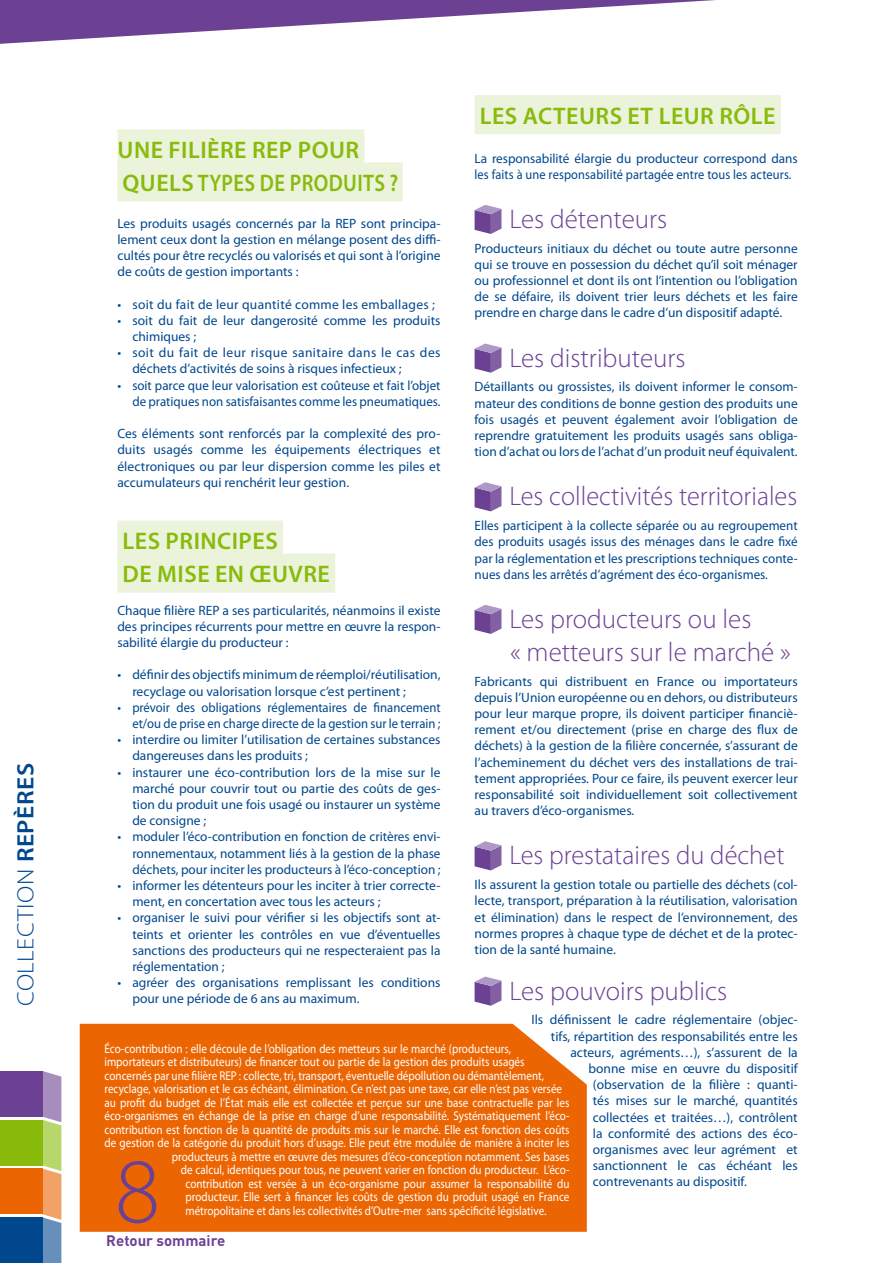
<style>
.page{position:relative;width:893px;height:1263px;background:#fff}
.page>*{position:absolute;margin:0;border:0;box-sizing:border-box;transform-origin:0 0}
.t1{font:300 92.85px "Myriad Pro";color:#6c4193}
.t2{font:300 27px/33px "Myriad Pro";color:#6c4193}
.t3{font:600 24px/33px "Myriad Pro";letter-spacing:.02em;color:#88bb0b}
.t4{font:300 23.7px "Myriad Pro";letter-spacing:.02em;color:#00478e;scale:1.08 1}
.t5{font:700 15px "DIN";color:#6c4193}
.t6{font:13.5px/16.2px "Myriad Pro";color:#00478e;text-align:justify}
.t7{font:13.5px/16.2px "Myriad Pro";color:#00478e;text-align:right;scale:.94 1}
.t8{font:13.5px "Myriad Pro";letter-spacing:.02em;color:#00478e}
.t9{font:12.75px "Myriad Pro";color:#fff;scale:.87 1}
.s1{font-weight:600}
</style>
<div class="page">
<div style="left:0;top:1071px;width:43px;height:45px;background:#6c4193"></div>
<div style="left:0;top:1120px;width:43px;height:45px;background:#88bb0b"></div>
<div style="left:0;top:1168px;width:43px;height:46px;background:#ec6503"></div>
<div style="left:0;top:1217px;width:43px;height:46px;background:#00478e"></div>
<svg style="left:43px;top:1071px;width:18px;height:192px"></svg>
<svg style="left:0;top:0;width:716px;height:44px"></svg>
<div style="left:118px;top:129px;width:246px;height:39px;background:#ebf3db"></div>
<div style="left:117px;top:162px;width:286px;height:39px;background:#ebf3db"></div>
<div style="left:117px;top:521px;width:166px;height:39px;background:#ebf3db"></div>
<div style="left:117px;top:554px;width:218px;height:39px;background:#ebf3db"></div>
<div style="left:475px;top:95px;width:306px;height:39px;background:#ebf3db"></div>
<svg style="left:475px;top:205px;width:26px;height:29px"></svg>
<svg style="left:475px;top:343px;width:26px;height:30px"></svg>
<svg style="left:475px;top:482px;width:26px;height:29px"></svg>
<svg style="left:475px;top:605px;width:26px;height:29px"></svg>
<svg style="left:475px;top:841px;width:26px;height:29px"></svg>
<svg style="left:475px;top:976px;width:26px;height:30px"></svg>
<div style="left:80px;top:1024px;width:507px;height:208px;background:#ec6503"></div>
<h3 class="t4" style="left:11px;top:1006px;width:226px;rotate:-90deg">COLLECTION <span class="s1">REPÈRES</span></h3>
<h3 class="t3" style="left:480px;top:98px;width:13px">LES</h3>
<h3 class="t3" style="left:523px;top:98px;width:58px">ACTEURS</h3>
<h3 class="t3" style="left:628px;top:98px;width:59px">ET LEUR</h3>
<h3 class="t3" style="left:719px;top:98px;width:55px">RÔLE</h3>
<p class="t6" style="left:475px;top:150px;width:325px">La responsabilité élargie du producteur correspond dans les faits à une responsabilité partagée entre tous les acteurs.</p>
<h2 class="t2" style="left:509px;top:202px;width:159px">Les détenteurs</h2>
<p class="t6" style="left:475px;top:240px;width:325px">Producteurs initiaux du déchet ou toute autre personne qui se trouve en possession du déchet qu’il soit ménager ou professionnel et dont ils ont l’intention ou l’obligation de se défaire, ils doivent trier leurs déchets et les faire prendre en charge dans le cadre d’un dispositif adapté.</p>
<h2 class="t2" style="left:509px;top:341px;width:178px">Les distributeurs</h2>
<p class="t6" style="left:474px;top:379px;width:325px">Détaillants ou grossistes, ils doivent informer le consom&shy;mateur des conditions de bonne gestion des produits une fois usagés et peuvent également avoir l’obligation de reprendre gratuitement les produits usagés sans obliga&shy;tion d’achat ou lors de l’achat d’un produit neuf équivalent.</p>
<h2 class="t2" style="left:509px;top:480px;width:289px">Les collectivités territoriales</h2>
<p class="t6" style="left:475px;top:517px;width:325px">Elles participent à la collecte séparée ou au regroupement des produits usagés issus des ménages dans le cadre fixé par la réglementation et les prescriptions techniques conte&shy;nues dans les arrêtés d’agrément des éco-organismes.</p>
<h2 class="t2" style="left:509px;top:602px;width:283px">Les producteurs ou les<br>« metteurs sur le marché »</h2>
<p class="t6" style="left:475px;top:673px;width:325px">Fabricants qui distribuent en France ou importateurs depuis l’Union européenne ou en dehors, ou distributeurs pour leur marque propre, ils doivent participer financiè&shy;rement et/ou directement (prise en charge des flux de déchets) à la gestion de la filière concernée, s’assurant de l’acheminement du déchet vers des installations de trai&shy;tement appropriées. Pour ce faire, ils peuvent exercer leur responsabilité soit individuellement soit collectivement au travers d’éco-organismes.</p>
<h2 class="t2" style="left:509px;top:839px;width:277px">Les prestataires du déchet</h2>
<p class="t6" style="left:475px;top:876px;width:325px">Ils assurent la gestion totale ou partielle des déchets (col&shy;lecte, transport, préparation à la réutilisation, valorisation et élimination) dans le respect de l’environnement, des normes propres à chaque type de déchet et de la protec&shy;tion de la santé humaine.</p>
<h2 class="t2" style="left:509px;top:974px;width:219px">Les pouvoirs publics</h2>
<p class="t6" style="left:531px;top:1011px;width:268px">Ils définissent le cadre réglementaire (objec-</p>
<p class="t6" style="left:551px;top:1028px;width:248px">tifs, répartition des responsabilités entre les</p>
<p class="t6" style="left:570px;top:1044px;width:229px">acteurs, agréments…), s’assurent de la</p>
<p class="t6" style="left:588px;top:1060px;width:211px">bonne mise en œuvre du dispositif</p>
<p class="t6" style="left:593px;top:1076px;width:206px">(observation de la filière : quanti-</p>
<p class="t6" style="left:593px;top:1092px;width:206px">tés mises sur le marché, quantités</p>
<p class="t6" style="left:593px;top:1109px;width:206px">collectées et traitées…), contrôlent</p>
<p class="t6" style="left:593px;top:1125px;width:206px">la conformité des actions des éco-</p>
<p class="t6" style="left:593px;top:1141px;width:206px">organismes avec leur agrément et</p>
<p class="t6" style="left:593px;top:1157px;width:206px">sanctionnent le cas échéant les</p>
<p class="t6" style="left:593px;top:1173px;width:156px">contrevenants au dispositif.</p>
<h3 class="t3" style="left:118px;top:133px;width:103px">UNE FILIÈRE</h3>
<h3 class="t3" style="left:123px;top:133px;width:277px;text-indent:129px">REP POUR<br>QUELS TYPES DE PRODUITS ?</h3>
<p class="t6" style="left:117px;top:215px;width:325px">Les produits usagés concernés par la REP sont principa&shy;lement ceux dont la gestion en mélange posent des diffi&shy;cultés pour être recyclés ou valorisés et qui sont à l’origine de coûts de gestion importants :</p>
<p class="t8" style="left:117px;top:296px;width:319px">• soit du fait de leur quantité comme les emballages ;</p>
<p class="t6" style="left:132px;top:312px;width:310px;text-indent:-15px">• soit du fait de leur dangerosité comme les produits chimiques ;</p>
<p class="t6" style="left:132px;top:344px;width:310px;text-indent:-15px">• soit du fait de leur risque sanitaire dans le cas des déchets d’activités de soins à risques infectieux ;</p>
<p class="t6" style="left:117px;top:377px;width:325px;text-align:right">• soit parce que leur valorisation est coûteuse et fait l’objet de pratiques non satisfaisantes comme les pneumatiques.</p>
<p class="t6" style="left:117px;top:425px;width:325px">Ces éléments sont renforcés par la complexité des pro&shy;duits usagés comme les équipements électriques et électroniques ou par leur dispersion comme les piles et accumulateurs qui renchérit leur gestion.</p>
<h3 class="t3" style="left:123px;top:524px;width:194px;text-indent:43px">PRINCIPES<br>DE MISE EN ŒUVRE</h3>
<p class="t6" style="left:117px;top:602px;width:325px">Chaque filière REP a ses particularités, néanmoins il existe des principes récurrents pour mettre en œuvre la respon&shy;sabilité élargie du producteur :</p>
<p class="t6" style="left:132px;top:666px;width:310px;text-indent:-15px">• définir des objectifs minimum de réemploi/réutilisation, recyclage ou valorisation lorsque c’est pertinent ;</p>
<p class="t7" style="left:117px;top:699px;width:345px">• prévoir des obligations réglementaires de financement et/ou de prise en charge directe de la gestion sur le terrain ;</p>
<p class="t6" style="left:132px;top:731px;width:310px;text-indent:-15px">• interdire ou limiter l’utilisation de certaines substances dangereuses dans les produits ;</p>
<p class="t6" style="left:132px;top:764px;width:310px;text-indent:-15px">• instaurer une éco-contribution lors de la mise sur le marché pour couvrir tout ou partie des coûts de ges&shy;tion du produit une fois usagé ou instaurer un système de consigne ;</p>
<p class="t6" style="left:132px;top:828px;width:310px;text-indent:-15px">• moduler l’éco-contribution en fonction de critères envi&shy;ronnementaux, notamment liés à la gestion de la phase déchets, pour inciter les producteurs à l’éco-conception ;</p>
<p class="t6" style="left:132px;top:877px;width:310px;text-indent:-15px">• informer les détenteurs pour les inciter à trier correcte&shy;ment, en concertation avec tous les acteurs ;</p>
<p class="t6" style="left:132px;top:909px;width:310px;text-indent:-15px">• organiser le suivi pour vérifier si les objectifs sont at&shy;teints et orienter les contrôles en vue d’éventuelles sanctions des producteurs qui ne respecteraient pas la réglementation ;</p>
<p class="t6" style="left:132px;top:974px;width:310px;text-indent:-15px">• agréer des organisations remplissant les conditions pour une période de 6 ans au maximum.</p>
<h3 class="t3" style="left:123px;top:524px;width:13px">LES</h3>
<p class="t9" style="left:104px;top:1041px;width:469px">Éco-contribution : elle découle de l’obligation des metteurs sur le marché (producteurs,</p>
<p class="t9" style="left:104px;top:1054px;width:484px">importateurs et distributeurs) de financer tout ou partie de la gestion des produits usagés</p>
<p class="t9" style="left:105px;top:1068px;width:507px">concernés par une filière REP : collecte, tri, transport, éventuelle dépollution ou démantèlement,</p>
<p class="t9" style="left:105px;top:1081px;width:527px">recyclage, valorisation et le cas échéant, élimination. Ce n’est pas une taxe, car elle n’est pas versée</p>
<p class="t9" style="left:105px;top:1095px;width:536px">au profit du budget de l’État mais elle est collectée et perçue sur une base contractuelle par les</p>
<p class="t9" style="left:104px;top:1108px;width:536px">éco-organismes en échange de la prise en charge d’une responsabilité. Systématiquement l’éco-</p>
<p class="t9" style="left:105px;top:1122px;width:536px">contribution est fonction de la quantité de produits mis sur le marché. Elle est fonction des coûts</p>
<p class="t9" style="left:105px;top:1135px;width:536px">de gestion de la catégorie du produit hors d’usage. Elle peut être modulée de manière à inciter les</p>
<p class="t9" style="left:172px;top:1149px;width:458px">producteurs à mettre en œuvre des mesures d’éco-conception notamment. Ses bases</p>
<p class="t9" style="left:181px;top:1162px;width:448px">de calcul, identiques pour tous, ne peuvent varier en fonction du producteur. L’éco-</p>
<p class="t9" style="left:185px;top:1176px;width:443px">contribution est versée à un éco-organisme pour assumer la responsabilité du</p>
<p class="t9" style="left:185px;top:1189px;width:443px">producteur. Elle sert à financer les coûts de gestion du produit usagé en France</p>
<h1 class="t1" style="left:115px;top:1135px;width:47px">8</h1>
<p class="t9" style="left:185px;top:1203px;width:416px">métropolitaine et dans les collectivités d’Outre-mer sans spécificité législative.</p>
<p class="t5" style="left:106px;top:1230px;width:120px">Retour sommaire</p>
</div>
